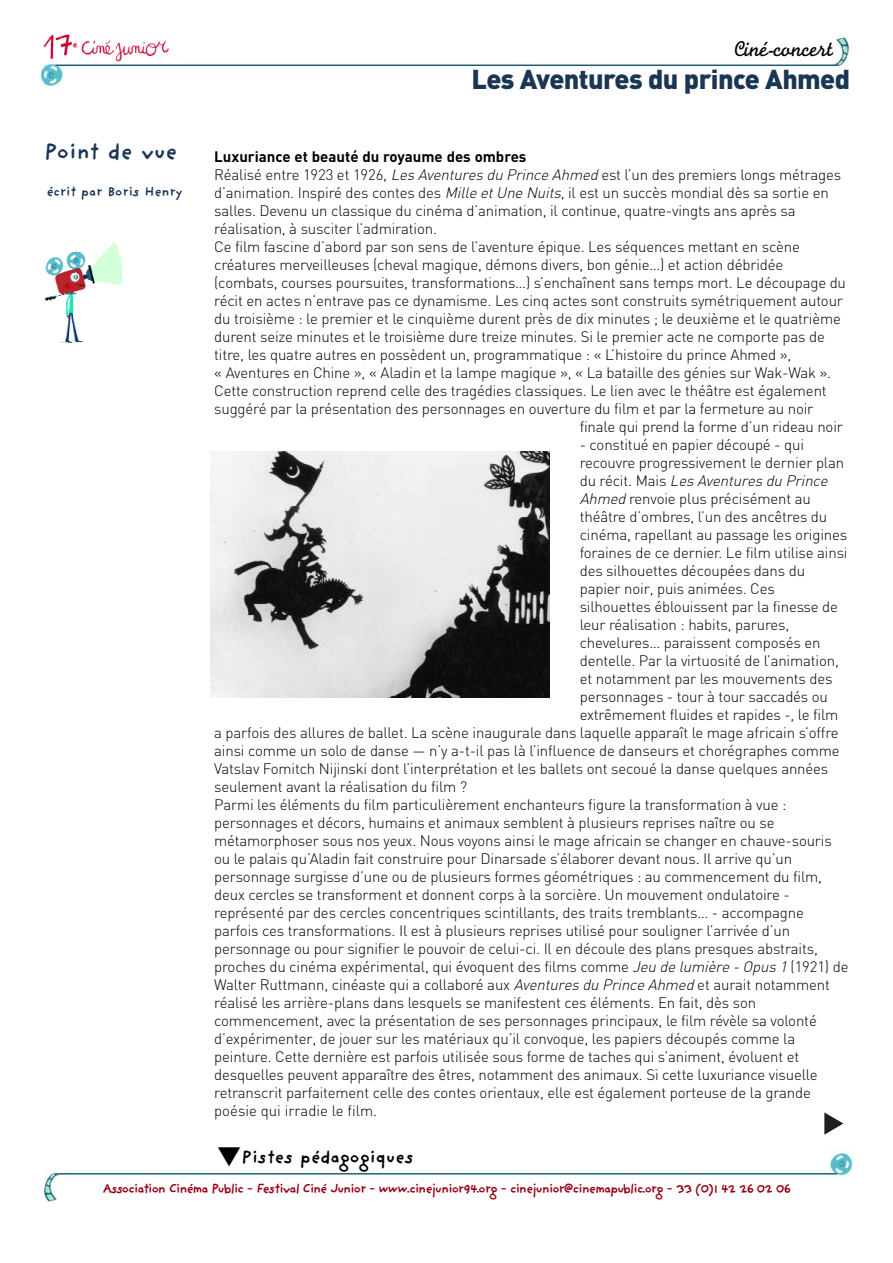
<style>
.page{position:relative;width:893px;height:1263px;background:#fff}
.page>*{position:absolute;margin:0;border:0;box-sizing:border-box;transform-origin:0 0}
.t1{font:900 27px "DIN";letter-spacing:-.02em;color:#1a3654}
.t2{font:22.5px "M Monoline Script";letter-spacing:-.015em;color:#000}
.t3{font:700 22.5px "Providence Sans";letter-spacing:-.02em;color:#1a3654}
.t4{font:700 18px "Providence Sans";letter-spacing:-.02em;color:#000}
.t5{font:300 15px "DIN";letter-spacing:-.01em;color:#000}
.t6{font:700 15px "DIN";color:#000}
.t7{font:italic 300 15px "DIN";color:#000}
.t8{font:700 13.5px "Providence Sans";letter-spacing:-.09em;color:#970014}
.t9{font:700 13.5px "Providence Sans";letter-spacing:-.025em;color:#1a3654}
.s1{font-style:italic}
.s2{font-style:normal}
</style>
<div class="page">
<img style="left:40px;top:37px;width:811px;height:50px">
<img style="left:42px;top:1152px;width:811px;height:50px">
<img style="left:40px;top:34px;width:139px;height:29px">
<img style="left:210px;top:452px;width:339px;height:246px">
<img style="left:44px;top:242px;width:79px;height:101px">
<svg style="left:824px;top:1112px;width:19px;height:23px"></svg>
<h2 class="t2" style="left:734px;top:42px;width:100px">Ciné-concert</h2>
<h2 class="t3" style="left:44px;top:143px;width:135px">Point de vue</h2>
<p class="t9" style="left:46px;top:187px;width:138px">écrit par Boris Henry</p>
<h1 class="t1" style="left:471px;top:70px;width:380px">Les Aventures du prince Ahmed</h1>
<p class="t6" style="left:214px;top:152px;width:314px">Luxuriance et beauté du royaume des ombres</p>
<p class="t5" style="left:214px;top:169px;width:628px">Réalisé entre 1923 et 1926, <span class="s1">Les Aventures du Prince Ahmed</span> est l’un des premiers longs métrages</p>
<p class="t5" style="left:214px;top:187px;width:616px">d’animation. Inspiré des contes des <span class="s1">Mille etUne Nuits</span>, il est un succès mondial dès sa sortie en</p>
<p class="t5" style="left:214px;top:205px;width:583px">salles. Devenu un classique du cinéma d’animation, il continue, quatre-vingts ans après sa</p>
<p class="t5" style="left:214px;top:223px;width:224px">réalisation, à susciter l’admiration.</p>
<p class="t5" style="left:214px;top:241px;width:587px">Ce film fascine d’abord par son sens de l’aventure épique. Les séquences mettant en scène</p>
<p class="t5" style="left:214px;top:259px;width:570px">créatures merveilleuses (cheval magique, démons divers, bon génie…) et action débridée</p>
<p class="t5" style="left:214px;top:277px;width:633px">(combats, courses poursuites, transformations…) s’enchaînent sans temps mort. Le découpage du</p>
<p class="t5" style="left:214px;top:295px;width:630px">récit en actes n’entrave pas ce dynamisme. Les cinq actes sont construits symétriquement autour</p>
<p class="t5" style="left:214px;top:313px;width:628px">du troisième : le premier et le cinquième durent près de dix minutes ; le deuxième et le quatrième</p>
<p class="t5" style="left:214px;top:331px;width:612px">durent seize minutes et le troisième dure treize minutes. Si le premier acte ne comporte pas de</p>
<p class="t5" style="left:214px;top:349px;width:578px">titre, les quatre autres en possèdent un, programmatique : « L’histoire du prince Ahmed »,</p>
<p class="t5" style="left:214px;top:367px;width:618px">« Aventures en Chine », « Aladin et la lampe magique », « La bataille des génies sur Wak-Wak ».</p>
<p class="t5" style="left:214px;top:385px;width:614px">Cette construction reprend celle des tragédies classiques. Le lien avec le théâtre est également</p>
<p class="t5" style="left:214px;top:403px;width:600px">suggéré par la présentation des personnages en ouverture du film et par la fermeture au noir</p>
<p class="t5" style="left:579px;top:421px;width:265px">finale qui prend la forme d’un rideau noir</p>
<p class="t5" style="left:579px;top:439px;width:226px">- constitué en papier découpé - qui</p>
<p class="t5" style="left:579px;top:457px;width:266px">recouvre progressivement le dernier plan</p>
<p class="t7" style="left:579px;top:475px;width:252px"><span class="s2">d u ré c i t . M a i s</span> Les Aventures du Prince</p>
<p class="t5" style="left:579px;top:493px;width:232px"><span class="s1">Ahmed</span> renvoie plus précisément au</p>
<p class="t5" style="left:579px;top:511px;width:249px">théâtre d’ombres, l’un des ancêtres du</p>
<p class="t5" style="left:579px;top:529px;width:269px">cinéma, rapellant au passage les origines</p>
<p class="t5" style="left:579px;top:547px;width:269px">foraines de ce dernier. Le film utilise ainsi</p>
<p class="t5" style="left:579px;top:565px;width:227px">des silhouettes découpées dans du</p>
<p class="t5" style="left:579px;top:583px;width:197px">papier noir, puis animées. Ces</p>
<p class="t5" style="left:579px;top:601px;width:260px">silhouettes éblouissent par la finesse de</p>
<p class="t5" style="left:579px;top:619px;width:211px">leur réalisation : habits, parures,</p>
<p class="t5" style="left:579px;top:637px;width:242px">chevelures… paraissent composés en</p>
<p class="t5" style="left:579px;top:655px;width:261px">dentelle. Par la virtuosité de l’animation,</p>
<p class="t5" style="left:579px;top:673px;width:254px">et notamment par les mouvements des</p>
<p class="t5" style="left:579px;top:691px;width:250px">personnages - tour à tour saccadés ou</p>
<p class="t5" style="left:579px;top:709px;width:260px">extrêmement fluides et rapides -, le film</p>
<p class="t5" style="left:214px;top:727px;width:626px">a parfois des allures de ballet. La scène inaugurale dans laquelle apparaît le mage africain s’offre</p>
<p class="t5" style="left:214px;top:745px;width:627px">ainsi comme un solo de danse — n’y a-t-il pas là l’influence de danseurs et chorégraphes comme</p>
<p class="t5" style="left:214px;top:763px;width:615px">Vatslav Fomitch Nijinski dont l’interprétation et les ballets ont secoué la danse quelques années</p>
<p class="t5" style="left:214px;top:781px;width:254px">seulement avant la réalisation du film ?</p>
<p class="t5" style="left:214px;top:799px;width:574px">Parmi les éléments du film particulièrement enchanteurs figure la transformation à vue :</p>
<p class="t5" style="left:214px;top:817px;width:562px">personnages et décors, humains et animaux semblent à plusieurs reprises naître ou se</p>
<p class="t5" style="left:214px;top:835px;width:619px">métamorphoser sous nos yeux. Nous voyons ainsi le mage africain se changer en chauve-souris</p>
<p class="t5" style="left:214px;top:853px;width:579px">ou le palais qu’Aladin fait construire pour Dinarsade s’élaborer devant nous. Il arrive qu’un</p>
<p class="t5" style="left:214px;top:871px;width:609px">personnage surgisse d’une ou de plusieurs formes géométriques : au commencement du film,</p>
<p class="t5" style="left:214px;top:889px;width:577px">deux cercles se transforment et donnent corps à la sorcière. Un mouvement ondulatoire -</p>
<p class="t5" style="left:214px;top:907px;width:591px">représenté par des cercles concentriques scintillants, des traits tremblants… - accompagne</p>
<p class="t5" style="left:214px;top:925px;width:577px">parfois ces transformations. Il est à plusieurs reprises utilisé pour souligner l’arrivée d’un</p>
<p class="t5" style="left:214px;top:943px;width:605px">personnage ou pour signifier le pouvoir de celui-ci. Il en découle des plans presques abstraits,</p>
<p class="t5" style="left:214px;top:961px;width:635px">proches du cinéma expérimental, qui évoquent des films comme <span class="s1">Jeu de lumière - Opus 1</span> (1921) de</p>
<p class="t5" style="left:214px;top:979px;width:617px">Walter Ruttmann, cinéaste qui a collaboré aux <span class="s1">Aventures du Prince Ahmed</span> et aurait notamment</p>
<p class="t5" style="left:214px;top:997px;width:543px">réalisé les arrière-plans dans lesquels se manifestent ces éléments. En fait, dès son</p>
<p class="t5" style="left:214px;top:1015px;width:604px">commencement, avec la présentation de ses personnages principaux, le film révèle sa volonté</p>
<p class="t5" style="left:214px;top:1033px;width:582px">d’expérimenter, de jouer sur les matériaux qu’il convoque, les papiers découpés comme la</p>
<p class="t5" style="left:214px;top:1051px;width:586px">peinture. Cette dernière est parfois utilisée sous forme de taches qui s’animent, évoluent et</p>
<p class="t5" style="left:214px;top:1069px;width:605px">desquelles peuvent apparaître des êtres, notamment des animaux. Si cette luxuriance visuelle</p>
<p class="t5" style="left:214px;top:1087px;width:598px">retranscrit parfaitement celle des contes orientaux, elle est également porteuse de la grande</p>
<p class="t5" style="left:214px;top:1105px;width:164px">poésie qui irradie le film.</p>
<p class="t4" style="left:217px;top:1151px;width:198px">▼Pistes pédagogiques</p>
<p class="t8" style="left:103px;top:1184px;width:689px">Association Cinéma Public - Festival Ciné Junior - www.cinejunior94.org - cinejunior@cinemapublic.org - 33 (0)1 42 26 02 06</p>
</div>
